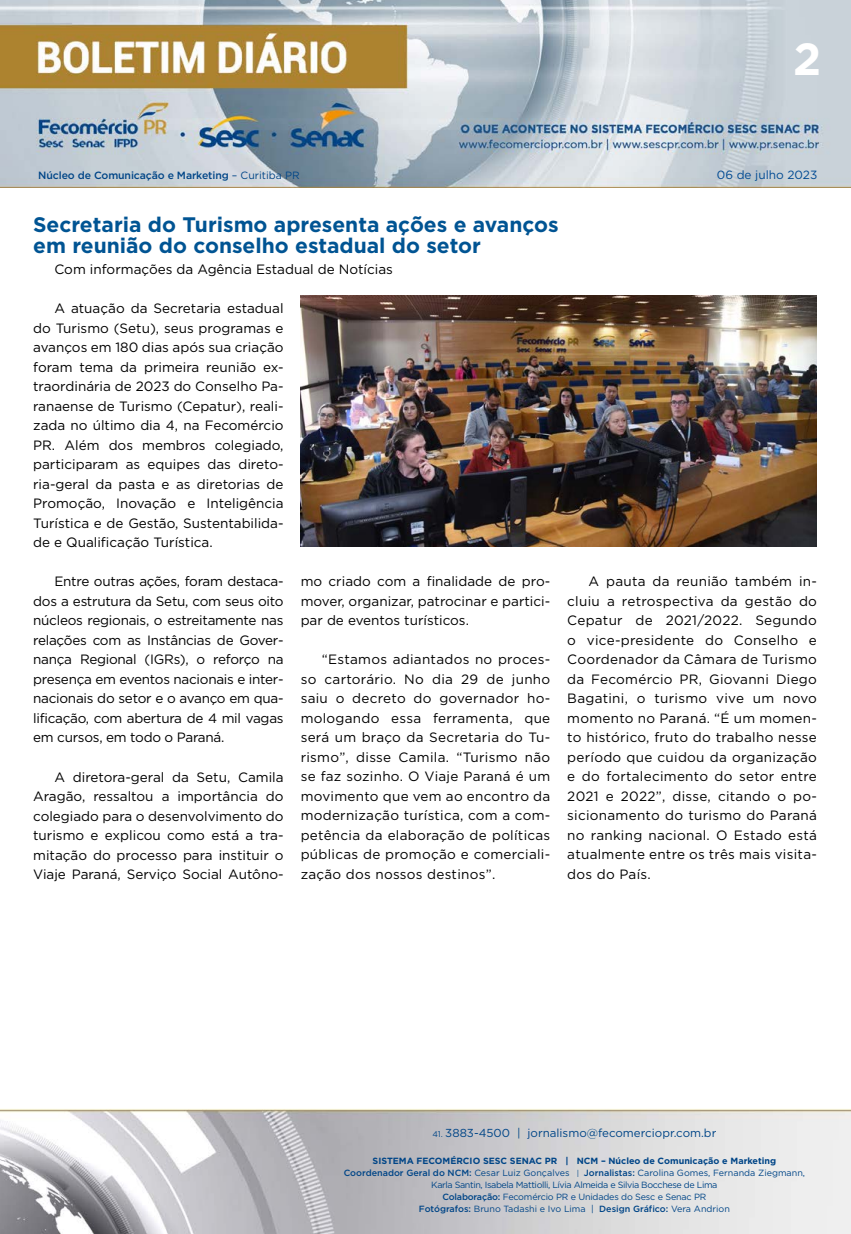
<style>
.page{position:relative;width:851px;height:1234px;background:#fff}
.page>*{position:absolute;margin:0;border:0;box-sizing:border-box;transform-origin:0 0}
.t1{font:700 45px "Gotham";color:#fff}
.t2{font:700 21px/21px "Gotham";color:#005493}
.t3{font:13.5px/19.5px "Gotham";color:#000;text-align:justify}
.t4{font:11.85px "Gotham";color:#004a93}
.t5{font:11.55px "Gotham";color:#004587}
.t6{font:500 10.5px "Gotham";letter-spacing:-.01em;color:#004587}
.t7{font:9px/12px "Gotham";letter-spacing:-.02em;color:#004587;text-align:center}
.s1{font-weight:400}
.s2{font-size:8.25px}
.s3{font-weight:700}
.s4{font-weight:500}
.s5{font-size:7.65px}
</style>
<div class="page">
<img style="left:0;top:0;width:850px;height:188px">
<img style="left:0;top:1109px;width:850px;height:124px">
<img style="left:300px;top:296px;width:516px;height:250px">
<h1 class="t1" style="left:793px;top:29px;width:30px">2</h1>
<p class="t6" style="left:38px;top:168px;width:263px">Núcleo de Comunicação e Marketing <span class="s1">– Curitiba PR</span></p>
<p class="t4" style="left:716px;top:167px;width:102px">06 de julho 2023</p>
<h2 class="t2" style="left:33px;top:213px;width:527px">Secretaria do Turismo apresenta ações e avanços em reunião do conselho estadual do setor</h2>
<p class="t3" style="left:54px;top:259px;width:340px">Com informações da Agência Estadual de Notícias</p>
<p class="t3" style="left:33px;top:298px;width:252px;text-indent:21px">A atuação da Secretaria estadual do Turismo (Setu), seus programas e avanços em 180 dias após sua criação foram tema da primeira reunião ex&shy;traordinária de 2023 do Conselho Pa&shy;ranaense de Turismo (Cepatur), reali&shy;zada no último dia 4, na Fecomércio PR. Além dos membros colegiado, participaram as equipes das direto&shy;ria-geral da pasta e as diretorias de Promoção, Inovação e Inteligência Turística e de Gestão, Sustentabilida&shy;de e Qualificação Turística.</p>
<p class="t3" style="left:33px;top:571px;width:252px;text-indent:21px">Entre outras ações, foram destaca&shy;dos a estrutura da Setu, com seus oito núcleos regionais, o estreitamente nas relações com as Instâncias de Gover&shy;nança Regional (IGRs), o reforço na presença em eventos nacionais e inter&shy;nacionais do setor e o avanço em qua&shy;lificação, com abertura de 4 mil vagas em cursos, em todo o Paraná.</p>
<p class="t3" style="left:33px;top:766px;width:252px;text-indent:21px">A diretora-geral da Setu, Camila Aragão, ressaltou a importância do colegiado para o desenvolvimento do turismo e explicou como está a tra&shy;mitação do processo para instituir o Viaje Paraná, Serviço Social Autôno-</p>
<p class="t3" style="left:300px;top:571px;width:251px">mo criado com a finalidade de pro&shy;mover, organizar, patrocinar e partici&shy;par de eventos turísticos.</p>
<p class="t3" style="left:300px;top:649px;width:251px;text-indent:21px">“Estamos adiantados no proces&shy;so cartorário. No dia 29 de junho saiu o decreto do governador ho&shy;mologando essa ferramenta, que será um braço da Secretaria do Tu&shy;rismo”, disse Camila. “Turismo não se faz sozinho. O Viaje Paraná é um movimento que vem ao encontro da modernização turística, com a com&shy;petência da elaboração de políticas públicas de promoção e comerciali&shy;zação dos nossos destinos”.</p>
<p class="t3" style="left:567px;top:571px;width:251px;text-indent:21px">A pauta da reunião também in&shy;cluiu a retrospectiva da gestão do Cepatur de 2021/2022. Segundo o vice-presidente do Conselho e Coordenador da Câmara de Turismo da Fecomércio PR, Giovanni Diego Bagatini, o turismo vive um novo momento no Paraná. “É um momen&shy;to histórico, fruto do trabalho nesse período que cuidou da organização e do fortalecimento do setor entre 2021 e 2022”, disse, citando o po&shy;sicionamento do turismo do Paraná no ranking nacional. O Estado está atualmente entre os três mais visita&shy;dos do País.</p>
<p class="t5" style="left:432px;top:1125px;width:285px"><span class="s2">41.</span> 3883-4500 | jornalismo@fecomerciopr.com.br</p>
<p class="t7" style="left:343px;top:1154px;width:463px"><span class="s3">SISTEMA FECOMÉRCIO SESC SENAC PR | NCM – Núcleo de Comunicação e Marketing </span><span class="s4">Coordenador Geral do NCM:</span> Cesar Luiz Gonçalves <span class="s5">|</span> <span class="s4">Jornalistas:</span> Carolina Gomes, Fernanda Ziegmann, Karla Santin, Isabela Mattiolli, Lívia Almeida e Silvia Bocchese de Lima<br><span class="s4">Colaboração:</span> Fecomércio PR e Unidades do Sesc e Senac PR<br><span class="s4">Fotógrafos:</span> Bruno Tadashi e Ivo Lima | <span class="s4">Design Gráfico:</span> Vera Andrion</p>
</div>
